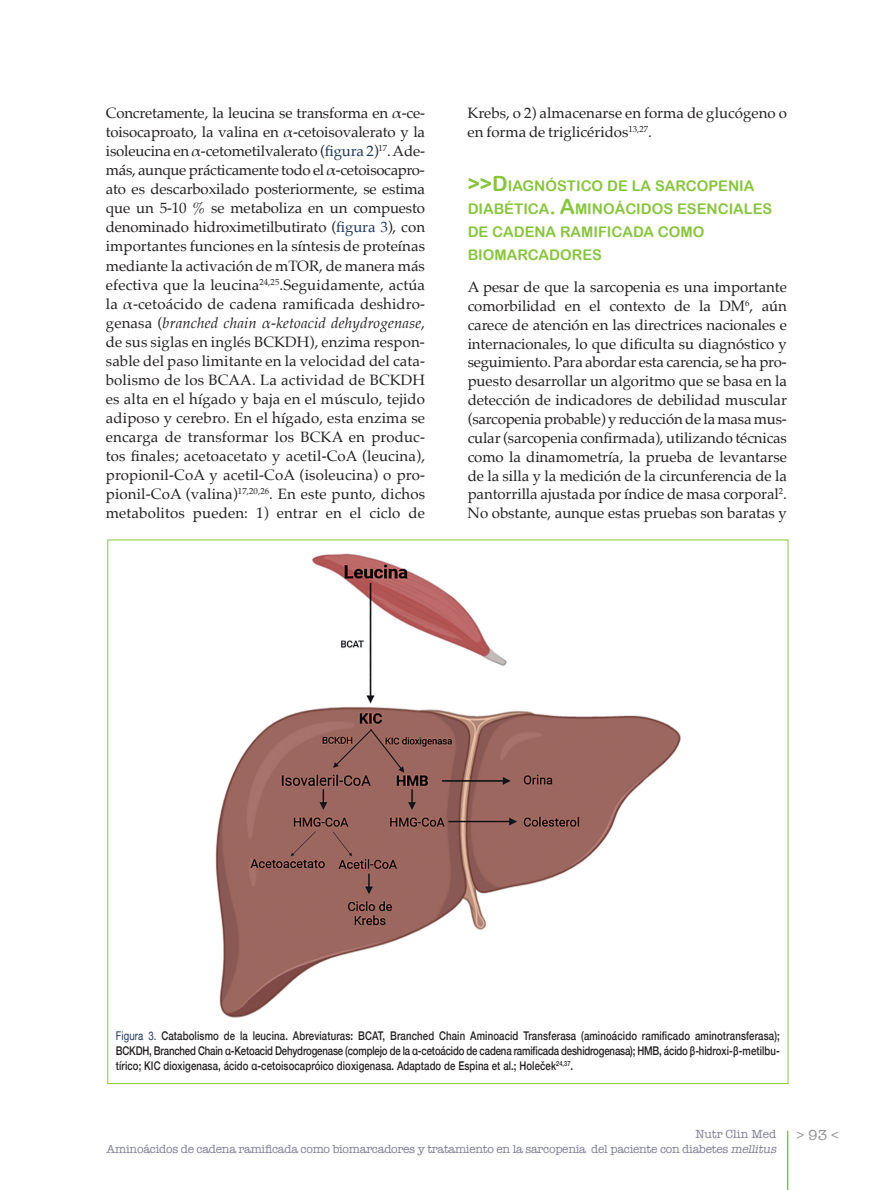
<style>
.page{position:relative;width:892px;height:1190px;background:#fff}
.page>*{position:absolute;margin:0;border:0;box-sizing:border-box;transform-origin:0 0}
.t1{font:15px/19px "Palatino";letter-spacing:.005em;color:#231f20;text-align:justify}
.t2{font:15px "American Typewriter";color:#939598}
.t3{font:14.7px/23.1px "Arial Rounded MT Bold";color:#88c53f}
.t4{font:500 12px/15px "Helvetica Neue";letter-spacing:.01em;color:#231f20;text-align:justify;scale:.8 1}
.t5{font:12px "American Typewriter";letter-spacing:-.02em;color:#7e7f95}
.t6{font:12px "American Typewriter";color:#7e7f95}
.s1{color:#1f375a}
.s2{font-style:italic}
.s3{font-size:21px}
.s4{font-weight:400;color:#1f375a}
</style>
<div class="page">
<hr style="left:786px;top:1130px;width:2px;height:60px;background:#88c53f">
<img style="left:215px;top:553px;width:466px;height:465px">
<p class="t1" style="left:106px;top:103px;width:320px">Concretamente, la leucina se transforma en α-ce&shy;toisocaproato, la valina en α-cetoisovalerato y la isoleucina en α-cetometilvalerato (<span class="s1">figura 2</span>)<sup>17</sup>. Ade&shy;más, aunque prácticamente todo el α-cetoisocapro&shy;ato es descarboxilado posteriormente, se estima que un 5-10 % se metaboliza en un compuesto denominado hidroximetilbutirato (<span class="s1">figura 3</span>), con importantes funciones en la síntesis de proteínas mediante la activación de mTOR, de manera más efectiva que la leucina<sup>24,25</sup>.Seguidamente, actúa la α-cetoácido de cadena ramificada deshidro&shy;genasa (<span class="s2">branched chain α-ketoacid dehydrogenase</span>, de sus siglas en inglés BCKDH), enzima respon&shy;sable del paso limitante en la velocidad del cata&shy;bolismo de los BCAA. La actividad de BCKDH es alta en el hígado y baja en el músculo, tejido adiposo y cerebro. En el hígado, esta enzima se encarga de transformar los BCKA en produc&shy;tos finales; acetoacetato y acetil-CoA (leucina), propionil-CoA y acetil-CoA (isoleucina) o pro&shy;pionil-CoA (valina)<sup>17,20,26</sup>. En este punto, dichos metabolitos pueden: 1) entrar en el ciclo de</p>
<p class="t1" style="left:467px;top:103px;width:320px">Krebs, o 2) almacenarse en forma de glucógeno o en forma de triglicéridos<sup>13,27</sup>.</p>
<p class="t3" style="left:467px;top:174px;width:306px"><span class="s3">&gt;&gt;D</span> IAGNÓSTICO DE LA SARCOPENIA<br>DIABÉTICA<span class="s3">. A</span>MI NOÁCI DOS ESENCIALES<br>DE CADENA RAMI FICADA COMO<br>BIOMARCADORES</p>
<p class="t1" style="left:467px;top:277px;width:320px">A pesar de que la sarcopenia es una importante comorbilidad en el contexto de la DM<sup>6</sup>, aún carece de atención en las directrices nacionales e internacionales, lo que dificulta su diagnóstico y seguimiento. Para abordar esta carencia, se ha pro&shy;puesto desarrollar un algoritmo que se basa en la detección de indicadores de debilidad muscular (sarcopenia probable) y reducción de la masa mus&shy;cular (sarcopenia confirmada), utilizando técnicas como la dinamometría, la prueba de levantarse de la silla y la medición de la circunferencia de la pantorrilla ajustada por índice de masa corporal<sup>2</sup>.<br>No obstante, aunque estas pruebas son baratas y</p>
<p class="t4" style="left:116px;top:1027px;width:831px"><span class="s4">Figura 3.</span> Catabolismo de la leucina. Abreviaturas: BCAT, Branched Chain Aminoacid Transferasa (aminoácido ramificado aminotransferasa); BCKDH, Branched Chain α-Ketoacid Dehydrogenase (complejo de la α-cetoácido de cadena ramificada deshidrogenasa); HMB, ácido β-hidroxi-β-metilbu&shy;tírico; KIC dioxigenasa, ácido α-cetoisocapróico dioxigenasa. Adaptado de Espina et al.; Holeček<sup>24,37</sup>.</p>
<p class="t6" style="left:695px;top:1125px;width:82px">Nutr Clin Med</p>
<p class="t2" style="left:796px;top:1123px;width:43px">&gt; 93 &lt;</p>
<p class="t5" style="left:107px;top:1140px;width:674px">Aminoácidos de cadena ramificada como biomarcadores y tratamiento en la sarcopenia del paciente con diabetes <span class="s2">mellitus</span></p>
</div>
